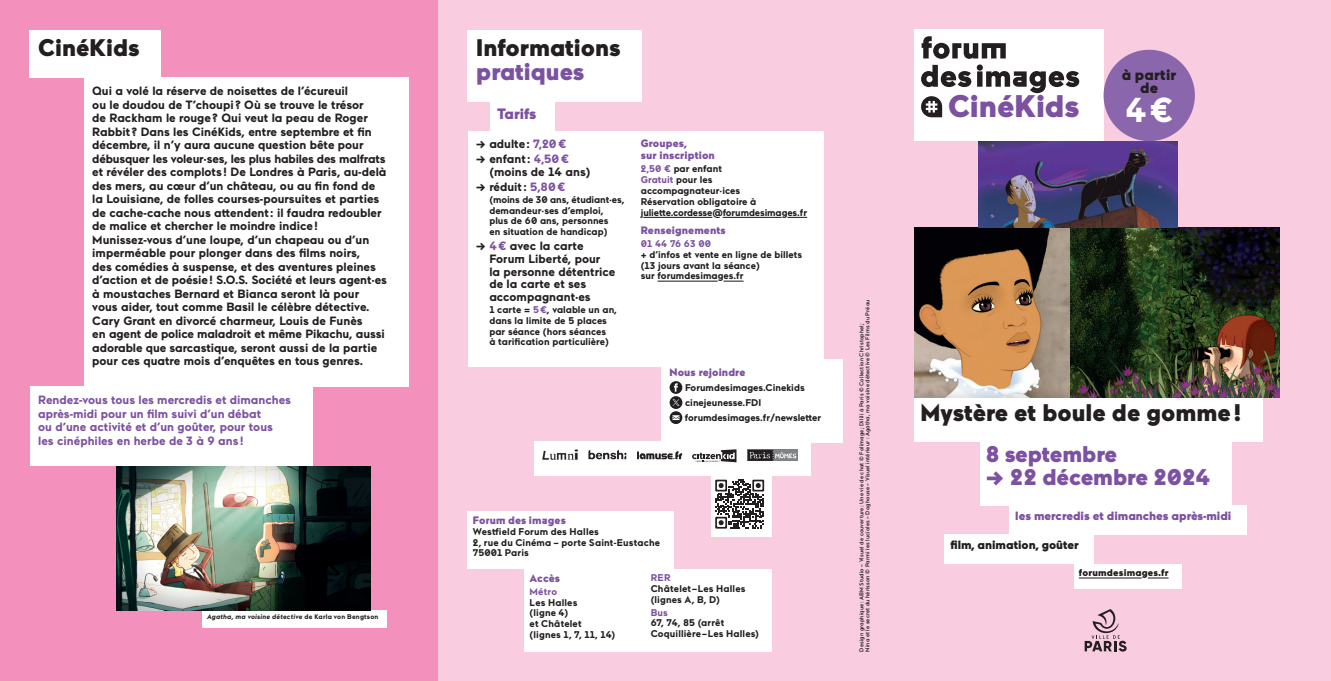
<style>
.page{position:relative;width:1331px;height:681px;background:#fff}
.page>*{position:absolute;margin:0;border:0;box-sizing:border-box;transform-origin:0 0}
.t1{font:700 34.5px "Maax";color:#fff}
.t2{font:900 31.2px "Maax";letter-spacing:-.005em;color:#7c51a1}
.t3{font:900 24px "Maax";color:#231f20}
.t4{font:900 24px "Maax";color:#7c51a1}
.t5{font:900 22.65px "Maax";letter-spacing:-.005em;color:#7c51a1}
.t6{font:900 15px/13.5px "Maax";letter-spacing:.015em;color:#231f20;text-align:center}
.t7{font:900 15px "Maax";color:#7c51a1}
.t8{font:700 12px/13.5px "Maax";color:#231f20}
.t9{font:700 12px/13.5px "Maax";color:#7c51a1}
.t10{font:900 12px "Maax";color:#7c51a1}
.t11{font:900 12px "Maax";color:#231f20}
.t12{font:900 10.8px/12px "Maax";letter-spacing:.01em;color:#7c51a1}
.t13{font:700 9.75px/10.8px "Maax";color:#231f20}
.t14{font:700 9.75px "Maax";letter-spacing:.01em;color:#7c51a1}
.t15{font:900 9.75px "Maax";letter-spacing:.015em;color:#231f20}
.t16{font:italic 700 6.75px "Maax";letter-spacing:.025em;color:#231f20}
.t17{font:500 5.7px/6px "Maax";letter-spacing:.02em;color:#231f20}
.s1{font-style:normal}
.s2{color:#7c51a1}
</style>
<div class="page">
<div style="left:438px;top:0;width:446px;height:680px;background:#f9ccdf"></div>
<div style="left:0;top:0;width:438px;height:680px;background:#f390bc"></div>
<div style="left:884px;top:0;width:447px;height:680px;background:#f9ccdf"></div>
<div style="left:30px;top:30px;width:131px;height:48px;background:#fff"></div>
<div style="left:84px;top:78px;width:324px;height:308px;background:#fff"></div>
<div style="left:30px;top:386px;width:282px;height:80px;background:#fff"></div>
<div style="left:203px;top:610px;width:184px;height:17px;background:#fff"></div>
<svg style="left:1085px;top:609px;width:42px;height:42px"></svg>
<div style="left:914px;top:30px;width:189px;height:111px;background:#fff"></div>
<svg style="left:921px;top:36px;width:158px;height:81px"></svg>
<div style="left:468px;top:30px;width:174px;height:72px;background:#fff"></div>
<div style="left:468px;top:511px;width:206px;height:58px;background:#fff"></div>
<div style="left:524px;top:569px;width:248px;height:82px;background:#fff"></div>
<div style="left:490px;top:100px;width:64px;height:32px;background:#fff"></div>
<div style="left:468px;top:131px;width:178px;height:235px;background:#fff"></div>
<div style="left:632px;top:131px;width:192px;height:235px;background:#fff"></div>
<hr style="left:643px;top:217px;width:69px;height:1px;background:#231f20">
<hr style="left:723px;top:217px;width:59px;height:1px;background:#231f20">
<svg style="left:787px;top:217px;width:20px;height:1px"></svg>
<hr style="left:658px;top:280px;width:60px;height:1px;background:#231f20">
<svg style="left:723px;top:280px;width:20px;height:1px"></svg>
<img style="left:116px;top:466px;width:254px;height:144px">
<div style="left:661px;top:359px;width:182px;height:83px;background:#fff"></div>
<svg style="left:670px;top:396px;width:12px;height:13px"></svg>
<svg style="left:670px;top:381px;width:12px;height:24px"></svg>
<svg style="left:670px;top:411px;width:12px;height:13px"></svg>
<div style="left:1074px;top:564px;width:107px;height:24px;background:#fff"></div>
<hr style="left:1079px;top:577px;width:63px;height:1px;background:#231f20">
<svg style="left:1148px;top:577px;width:20px;height:1px"></svg>
<div style="left:944px;top:534px;width:150px;height:30px;background:#fff"></div>
<div style="left:914px;top:397px;width:349px;height:44px;background:#fff"></div>
<div style="left:1009px;top:504px;width:237px;height:30px;background:#fff"></div>
<div style="left:980px;top:439px;width:251px;height:66px;background:#fff"></div>
<div style="left:535px;top:441px;width:276px;height:34px;background:#fff"></div>
<div style="left:748px;top:449px;width:50px;height:11px;background:#808285"></div>
<svg style="left:748px;top:449px;width:49px;height:11px"></svg>
<img style="left:542px;top:449px;width:36px;height:11px">
<img style="left:588px;top:449px;width:39px;height:11px">
<svg style="left:637px;top:451px;width:45px;height:8px"></svg>
<svg style="left:692px;top:449px;width:44px;height:13px"></svg>
<div style="left:711px;top:475px;width:61px;height:61px;background:#fff"></div>
<svg style="left:715px;top:479px;width:49px;height:49px"></svg>
<img style="left:1069px;top:227px;width:211px;height:170px">
<img style="left:979px;top:141px;width:198px;height:86px">
<div style="left:1103px;top:50px;width:92px;height:91px;background:#8a66ac;border-radius:50%"></div>
<svg style="left:914px;top:227px;width:155px;height:170px;background:#97785b"></svg>
<h3 class="t3" style="left:38px;top:32px;width:103px">CinéKids</h3>
<p class="t8" style="left:92px;top:84px;width:296px">Qui a volé la réserve de noisettes de l’écureuil<br>ou le doudou de T’choupi ? Où se trouve le trésor<br>de Rackham le rouge ? Qui veut la peau de Roger Rabbit ? Dans les CinéKids, entre septembre et fin décembre, il n’y aura aucune question bête pour débusquer les voleur·ses, les plus habiles des malfrats et révéler des complots ! De Londres à Paris, au-delà des mers, au cœur d’un château, ou au fin fond de la Louisiane, de folles courses-poursuites et parties de cache-cache nous attendent : il faudra redoubler de malice et chercher le moindre indice !<br>Munissez-vous d’une loupe, d’un chapeau ou d’un imperméable pour plonger dans des films noirs,<br>des comédies à suspense, et des aventures pleines d’action et de poésie ! S.O.S. Société et leurs agent·es à moustaches Bernard et Bianca seront là pour vous aider, tout comme Basil le célèbre détective.<br>Cary Grant en divorcé charmeur, Louis de Funès<br>en agent de police maladroit et même Pikachu, aussi adorable que sarcastique, seront aussi de la partie pour ces quatre mois d’enquêtes en tous genres.</p>
<p class="t9" style="left:38px;top:392px;width:254px">Rendez-vous tous les mercredis et dimanches après-midi pour un film suivi d’un débat<br>ou d’une activité et d’un goûter, pour tous les cinéphiles en herbe de 3 à 9 ans !</p>
<p class="t16" style="left:207px;top:612px;width:173px">Agatha, ma voisine détective <span class="s1">de Karla von Bengtson</span></p>
<h3 class="t3" style="left:476px;top:32px;width:146px">Informations</h3>
<h3 class="t4" style="left:476px;top:56px;width:110px">pratiques</h3>
<p class="t7" style="left:497px;top:104px;width:41px">Tarifs</p>
<p class="t8" style="left:476px;top:137px;width:92px">→ adulte : <span class="s2">7,20 €</span></p>
<p class="t8" style="left:489px;top:152px;width:103px;line-height:12.8px;text-indent:-13px">→ enfant : <span class="s2">4,50 € </span>(moins de 14 ans)</p>
<p class="t8" style="left:476px;top:179px;width:91px">→ réduit: <span class="s2">5,80 €</span></p>
<p class="t13" style="left:489px;top:193px;width:137px">(moins de 30 ans, étudiant·es, demandeur·ses d’emploi, plus de 60 ans, personnes<br>en situation de handicap)</p>
<p class="t8" style="left:489px;top:239px;width:128px;line-height:12.8px;text-indent:-13px">→ <span class="s2">4 €</span> avec la carte<br>Forum Liberté, pour<br>la personne détentrice de la carte et ses accompagnant·es</p>
<p class="t13" style="left:489px;top:303px;width:129px">1 carte = <span class="s2">5 €</span>, valable un an, dans la limite de 5 places par séance (hors séances<br>à tarification particulière)</p>
<p class="t12" style="left:641px;top:137px;width:76px">Groupes,<br>sur inscription</p>
<p class="t13" style="left:641px;top:163px;width:168px"><span class="s2">2,50 €</span> par enfant<br><span class="s2">Gratuit</span> pour les accompagnateur·ices<br>Réservation obligatoire à juliette.cordesse@forumdesimages.fr</p>
<p class="t12" style="left:641px;top:223px;width:86px">Renseignements</p>
<p class="t14" style="left:641px;top:237px;width:72px">01 44 76 63 00</p>
<p class="t13" style="left:641px;top:248px;width:163px">+ d’infos et vente en ligne de billets (13 jours avant la séance)<br>sur forumdesimages.fr</p>
<p class="t12" style="left:670px;top:365px;width:77px">Nous rejoindre</p>
<p class="t13" style="left:685px;top:379px;width:138px;line-height:15px">Forumdesimages.Cinekids cinejeunesse.FDI forumdesimages.fr/newsletter</p>
<p class="t12" style="left:473px;top:513px;width:94px">Forum des images</p>
<p class="t13" style="left:473px;top:525px;width:189px">Westfield Forum des Halles<br>2, rue du Cinéma – porte Saint-Eustache<br>75001 Paris</p>
<p class="t12" style="left:530px;top:571px;width:32px">Accès</p>
<p class="t14" style="left:530px;top:584px;width:29px">Métro</p>
<p class="t13" style="left:530px;top:596px;width:87px">Les Halles<br>(ligne 4)<br>et Châtelet (lignes 1, 7, 11, 14)</p>
<p class="t14" style="left:651px;top:571px;width:22px">RER</p>
<p class="t13" style="left:651px;top:582px;width:96px">Châtelet – Les Halles (lignes A, B, D)</p>
<p class="t14" style="left:651px;top:605px;width:19px">Bus</p>
<p class="t13" style="left:651px;top:617px;width:110px">67, 74, 85 (arrêt<br>Coquillière – Les Halles)</p>
<p class="t17" style="left:858px;top:651px;width:353px;rotate:-90deg">Design graphique : ABM Studio – Visuel de couverture: Une vie de chat © Folimage; Dilili à Paris © Collection Christophel;<br>Nina et le secret du hérisson © Parmi les lucioles – Doghouse – Visuel intérieur : Agatha, ma voisine détective © Les Films du Préau</p>
<h2 class="t2" style="left:948px;top:86px;width:133px">CinéKids</h2>
<p class="t6" style="left:1122px;top:67px;width:56px">à partir de</p>
<h1 class="t1" style="left:1125px;top:87px;width:50px">4€</h1>
<h3 class="t3" style="left:921px;top:396px;width:322px">Mystère et boule de gomme !</h3>
<h3 class="t5" style="left:986px;top:439px;width:132px">8 septembre</h3>
<h3 class="t5" style="left:986px;top:461px;width:225px">→ 22 décembre 2024</h3>
<p class="t10" style="left:1015px;top:507px;width:218px">les mercredis et dimanches après‑midi</p>
<p class="t11" style="left:950px;top:537px;width:130px">film, animation, goûter</p>
<p class="t15" style="left:1079px;top:566px;width:91px">forumdesimages.fr</p>
</div>
